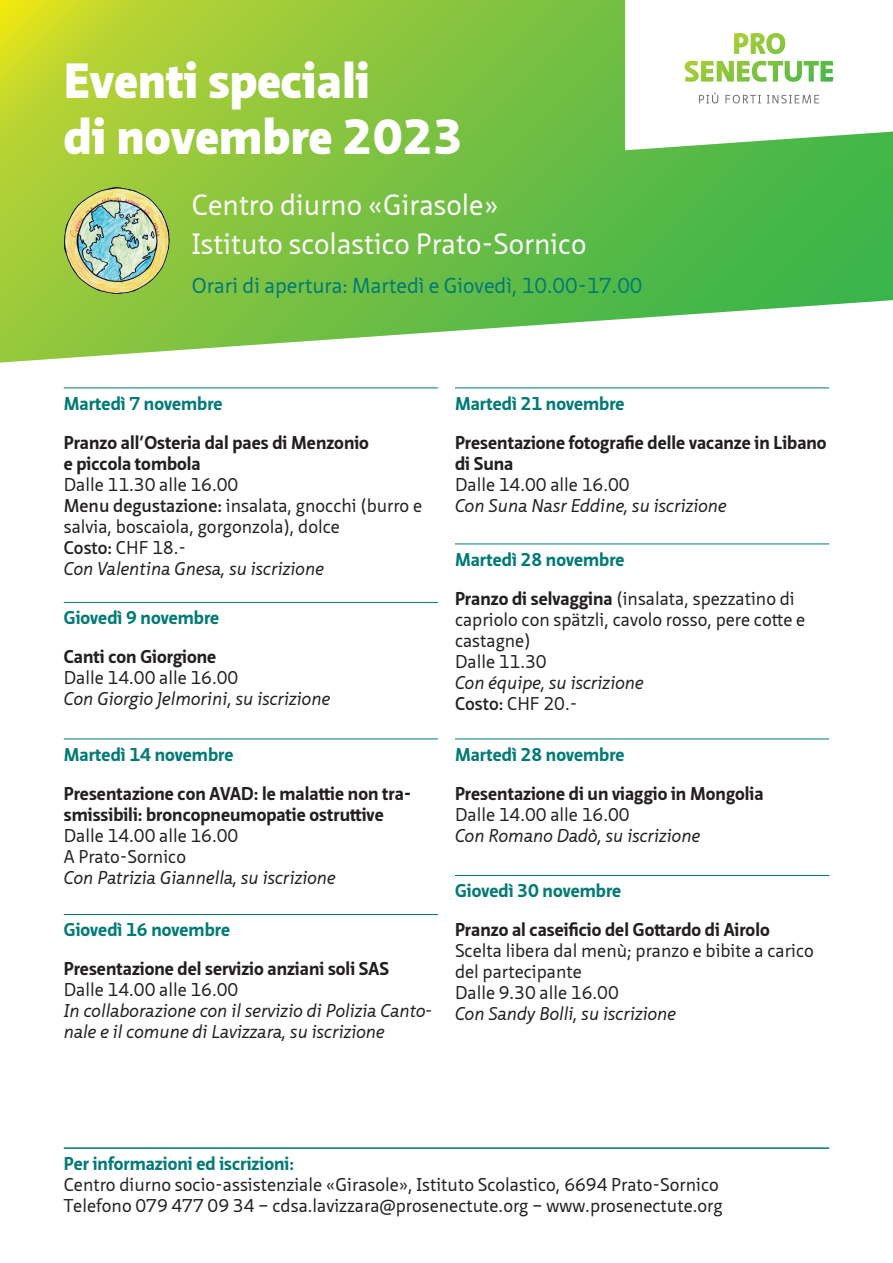
<style>
.page{position:relative;width:893px;height:1263px;background:#fff}
.page>*{position:absolute;margin:0;border:0;box-sizing:border-box;transform-origin:0 0}
.t1{font:900 48px/57px "Neue Sans Pro";color:#fff}
.t2{font:28.5px/39px "Neue Sans Pro";color:#fff}
.t3{font:21px "Neue Sans Pro";color:#007a78}
.t4{font:18px/21px "Neue Sans Pro";color:#231f20}
.t5{font:700 18px/21px "Neue Sans Pro";color:#231f20}
.t6{font:italic 18px/21px "Neue Sans Pro";color:#231f20}
.t7{font:700 18px "Neue Sans Pro";color:#007a78}
.s1{font-weight:600}
.s2{font-style:italic}
.s3{font-weight:700;color:#007a78}
.s4{font-weight:700}
.s5{font-weight:600;font-style:normal}
.s6{font-style:normal}
</style>
<div class="page">
<svg style="left:0;top:0;width:893px;height:363px;background:#8ac954"></svg>
<hr style="left:64px;top:387px;width:374px;height:1px;background:#007a78">
<hr style="left:64px;top:602px;width:374px;height:1px;background:#007a78">
<hr style="left:64px;top:738px;width:374px;height:1px;background:#007a78">
<hr style="left:64px;top:914px;width:374px;height:1px;background:#007a78">
<hr style="left:455px;top:387px;width:374px;height:1px;background:#007a78">
<hr style="left:455px;top:543px;width:374px;height:1px;background:#007a78">
<hr style="left:455px;top:738px;width:374px;height:1px;background:#007a78">
<hr style="left:455px;top:875px;width:374px;height:1px;background:#007a78">
<hr style="left:64px;top:1147px;width:765px;height:2px;background:#007a78">
<img style="left:57px;top:185px;width:122px;height:112px">
<svg style="left:625px;top:0;width:268px;height:150px"></svg>
<h1 class="t1" style="left:64px;top:51px;width:401px">Eventi speciali<br>di novembre 2023</h1>
<h2 class="t2" style="left:192px;top:184px;width:396px">Centro diurno «Girasole»<br>Istituto scolastico Prato-Sornico</h2>
<p class="t3" style="left:192px;top:271px;width:452px">Orari di apertura: Martedì e Giovedì, 10.00-17.00</p>
<p class="t7" style="left:64px;top:391px;width:160px">Martedì 7 novembre</p>
<p class="t5" style="left:64px;top:431px;width:307px">Pranzo all’Osteria dal paes di Menzonio e piccola tombola</p>
<p class="t4" style="left:64px;top:473px;width:360px">Dalle 11.30 alle 16.00<br><span class="s1">Menu degustazione:</span> insalata, gnocchi (burro e salvia, boscaiola, gorgonzola), dolce<br><span class="s1">Costo:</span> CHF 18.-<br><span class="s2">Con Valentina Gnesa, su iscrizione</span></p>
<p class="t7" style="left:64px;top:606px;width:157px">Giovedì 9 novembre</p>
<p class="t5" style="left:64px;top:646px;width:154px">Canti con Giorgione</p>
<p class="t4" style="left:64px;top:667px;width:176px">Dalle 14.00 alle 16.00</p>
<p class="t6" style="left:64px;top:688px;width:268px">Con Giorgio Jelmorini, su iscrizione</p>
<p class="t7" style="left:64px;top:742px;width:171px">Martedì 14 novembre</p>
<p class="t5" style="left:64px;top:782px;width:349px">Presentazione con AVAD: le malattie non tra&shy;smissibili: broncopneumopatie ostruttive</p>
<p class="t4" style="left:64px;top:824px;width:176px">Dalle 14.00 alle 16.00<br>A Prato-Sornico</p>
<p class="t6" style="left:64px;top:866px;width:273px">Con Patrizia Giannella, su iscrizione</p>
<p class="t7" style="left:64px;top:918px;width:168px">Giovedì 16 novembre</p>
<p class="t5" style="left:64px;top:958px;width:327px">Presentazione del servizio anziani soli SAS</p>
<p class="t4" style="left:64px;top:979px;width:176px">Dalle 14.00 alle 16.00</p>
<p class="t6" style="left:64px;top:1000px;width:369px">In collaborazione con il servizio di Polizia Canto&shy;nale e il comune di Lavizzara, su iscrizione</p>
<p class="t7" style="left:455px;top:391px;width:171px">Martedì 21 novembre</p>
<p class="t5" style="left:455px;top:431px;width:373px">Presentazione fotografie delle vacanze in Libano di Suna</p>
<p class="t4" style="left:455px;top:473px;width:176px">Dalle 14.00 alle 16.00</p>
<p class="t6" style="left:455px;top:494px;width:273px">Con Suna Nasr Eddine, su iscrizione</p>
<p class="t4" style="left:455px;top:539px;width:341px;line-height:39px"><span class="s3">Martedì 28 novembre<br></span><span class="s4">Pranzo di selvaggina</span> (insalata, spezzatino di</p>
<p class="t4" style="left:455px;top:608px;width:352px">capriolo con spätzli, cavolo rosso, pere cotte e castagne)<br>Dalle 11.30</p>
<p class="t6" style="left:455px;top:671px;width:190px">Con équipe, su iscrizione<br><span class="s5">Costo:</span> <span class="s6">CHF 20.-</span></p>
<p class="t7" style="left:455px;top:742px;width:171px">Martedì 28 novembre</p>
<p class="t5" style="left:455px;top:782px;width:310px">Presentazione di un viaggio in Mongolia</p>
<p class="t4" style="left:455px;top:803px;width:176px">Dalle 14.00 alle 16.00</p>
<p class="t6" style="left:455px;top:824px;width:247px">Con Romano Dadò, su iscrizione</p>
<p class="t7" style="left:455px;top:879px;width:168px">Giovedì 30 novembre</p>
<p class="t5" style="left:455px;top:919px;width:316px">Pranzo al caseificio del Gottardo di Airolo</p>
<p class="t4" style="left:455px;top:940px;width:360px">Scelta libera dal menù; pranzo e bibite a carico del partecipante<br>Dalle 9.30 alle 16.00</p>
<p class="t6" style="left:455px;top:1003px;width:223px">Con Sandy Bolli, su iscrizione</p>
<p class="t7" style="left:64px;top:1152px;width:232px">Per informazioni ed iscrizioni:</p>
<p class="t4" style="left:64px;top:1174px;width:660px">Centro diurno socio-assistenziale «Girasole», Istituto Scolastico, 6694 Prato-Sornico<br>Telefono 079 477 09 34 – cdsa.lavizzara@prosenectute.org – www.prosenectute.org</p>
</div>
